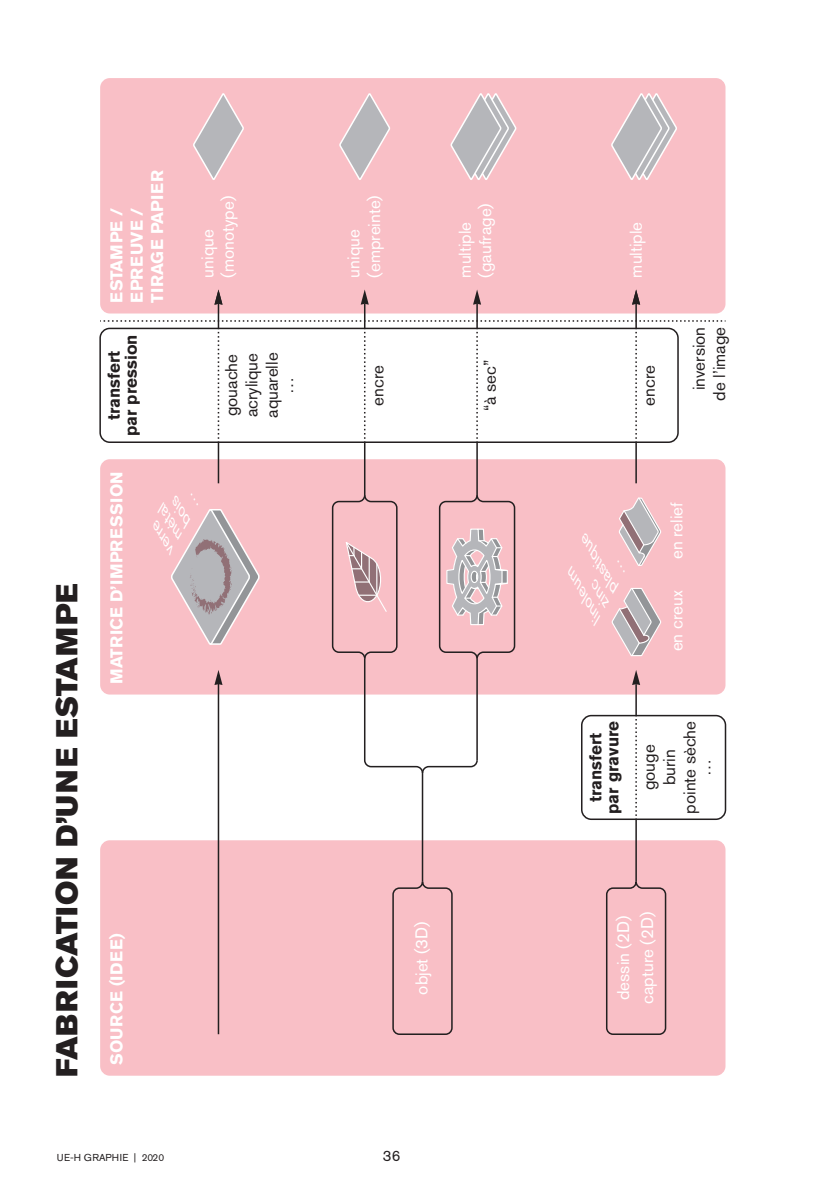
<style>
.page{position:relative;width:840px;height:1191px;background:#fff}
.page>*{position:absolute;margin:0;border:0;box-sizing:border-box;transform-origin:0 0}
.t1{font:30px "Akzidenz Grotesk Pro Super";letter-spacing:.03em;color:#231f20}
.t2{font:17px/20.4px "Akzidenz Grotesk Pro";color:#fff}
.t3{font:17px/20.4px "Akzidenz Grotesk Pro";color:#231f20;text-align:right}
.t4{font:700 17px/17px "Akzidenz Grotesk Pro";color:#231f20;text-align:center}
.t5{font:700 17px "Akzidenz Grotesk Pro";letter-spacing:.02em;color:#fff}
.t6{font:700 17px/20.4px "Akzidenz Grotesk Pro";color:#fff}
.t7{font:15px "Akzidenz Grotesk Pro";color:#231f20}
.t8{font:italic 14.6px "Akzidenz Grotesk Pro";color:#fff;scale:1.15 1}
.t9{font:10px "Akzidenz Grotesk Pro";letter-spacing:.01em;color:#231f20}
</style>
<div class="page">
<div style="left:100px;top:459px;width:625px;height:235px;background:#f9bfc6;border-radius:10px"></div>
<div style="left:100px;top:840px;width:625px;height:235px;background:#f9bfc6;border-radius:10px"></div>
<div style="left:100px;top:78px;width:625px;height:235px;background:#f9bfc6;border-radius:10px"></div>
<svg style="left:606px;top:880px;width:60px;height:155px"></svg>
<svg style="left:392px;top:880px;width:61px;height:155px"></svg>
<hr style="left:635px;top:819px;width:1px;height:62px;background:#231f20">
<hr style="left:635px;top:684px;width:1px;height:31px;background:#231f20">
<svg style="left:635px;top:719px;width:1px;height:97px"></svg>
<hr style="left:217px;top:682px;width:2px;height:352px;background:#231f20">
<hr style="left:421px;top:773px;width:2px;height:108px;background:#231f20">
<svg style="left:632px;top:670px;width:7px;height:15px"></svg>
<svg style="left:214px;top:670px;width:8px;height:15px"></svg>
<svg style="left:100px;top:289px;width:625px;height:153px"></svg>
<hr style="left:635px;top:442px;width:1px;height:41px;background:#231f20">
<hr style="left:217px;top:442px;width:2px;height:41px;background:#231f20">
<hr style="left:364px;top:442px;width:1px;height:53px;background:#231f20">
<hr style="left:476px;top:442px;width:1px;height:53px;background:#231f20">
<div style="left:99px;top:328px;width:579px;height:115px;border:2px solid #231f20;border-radius:10px"></div>
<div style="left:580px;top:715px;width:145px;height:105px;border:2px solid #231f20;border-radius:10px"></div>
<svg style="left:193px;top:93px;width:51px;height:87px"></svg>
<svg style="left:339px;top:93px;width:51px;height:87px"></svg>
<svg style="left:450px;top:93px;width:67px;height:87px"></svg>
<svg style="left:611px;top:93px;width:66px;height:87px"></svg>
<svg style="left:331px;top:493px;width:184px;height:281px"></svg>
<svg style="left:611px;top:588px;width:50px;height:69px"></svg>
<svg style="left:619px;top:497px;width:42px;height:69px"></svg>
<svg style="left:171px;top:509px;width:89px;height:136px"></svg>
<p class="t6" style="left:106px;top:303px;width:134px;rotate:-90deg">ESTAMPE /<br>EPREUVE /<br>TIRAGE PAPIER</p>
<p class="t2" style="left:197px;top:277px;width:83px;rotate:-90deg">unique (monotype)</p>
<p class="t2" style="left:343px;top:277px;width:84px;rotate:-90deg">unique (empreinte)</p>
<p class="t2" style="left:454px;top:277px;width:76px;rotate:-90deg">multiple (gaufrage)</p>
<p class="t2" style="left:625px;top:277px;width:57px;rotate:-90deg">multiple</p>
<h1 class="t1" style="left:47px;top:1077px;width:495px;rotate:-90deg">FABRICATION D’UNE ESTAMPE</h1>
<p class="t4" style="left:105px;top:436px;width:103px;rotate:-90deg">transfert<br>par pression</p>
<p class="t3" style="left:688px;top:400px;width:75px;rotate:-90deg">inversion de l’image</p>
<p class="t3" style="left:221px;top:418px;width:67px;text-align:justify;rotate:-90deg">gouache acrylique aquarelle</p>
<p class="t3" style="left:479px;top:411px;width:53px;rotate:-90deg">“à sec”</p>
<p class="t3" style="left:367px;top:405px;width:42px;rotate:-90deg">encre</p>
<p class="t3" style="left:638px;top:405px;width:42px;rotate:-90deg">encre</p>
<p class="t3" style="left:276px;top:394px;width:18px;rotate:-90deg">…</p>
<p class="t5" style="left:106px;top:684px;width:214px;rotate:-90deg">MATRICE D’IMPRESSION</p>
<p class="t8" style="left:178px;top:527px;width:28px;rotate:-120deg">bois</p>
<p class="t8" style="left:170px;top:542px;width:36px;rotate:-120deg">métal</p>
<p class="t8" style="left:161px;top:556px;width:33px;rotate:-120deg">verre</p>
<p class="t5" style="left:106px;top:1065px;width:133px;rotate:-90deg">SOURCE (IDEE)</p>
<p class="t2" style="left:411px;top:994px;width:75px;rotate:-90deg">objet (3D)</p>
<p class="t8" style="left:604px;top:595px;width:58px;rotate:-120deg">plastique</p>
<p class="t8" style="left:588px;top:624px;width:53px;rotate:-120deg">linoleum</p>
<p class="t8" style="left:596px;top:609px;width:26px;rotate:-120deg">zinc</p>
<p class="t2" style="left:666px;top:559px;width:58px;rotate:-90deg">en relief</p>
<p class="t2" style="left:666px;top:651px;width:62px;rotate:-90deg">en creux</p>
<p class="t4" style="left:586px;top:814px;width:94px;rotate:-90deg">transfert par gravure</p>
<p class="t3" style="left:638px;top:813px;width:94px;text-align:center;rotate:-90deg">gouge<br>burin<br>pointe sèche</p>
<p class="t3" style="left:694px;top:776px;width:18px;rotate:-90deg">…</p>
<p class="t2" style="left:611px;top:1004px;width:93px;line-height:23.8px;rotate:-90deg">dessin (2D) capture (2D)</p>
<p class="t9" style="left:57px;top:1150px;width:109px">UE-H GRAPHIE | 2020</p>
<p class="t7" style="left:382px;top:1146px;width:19px">36</p>
</div>
